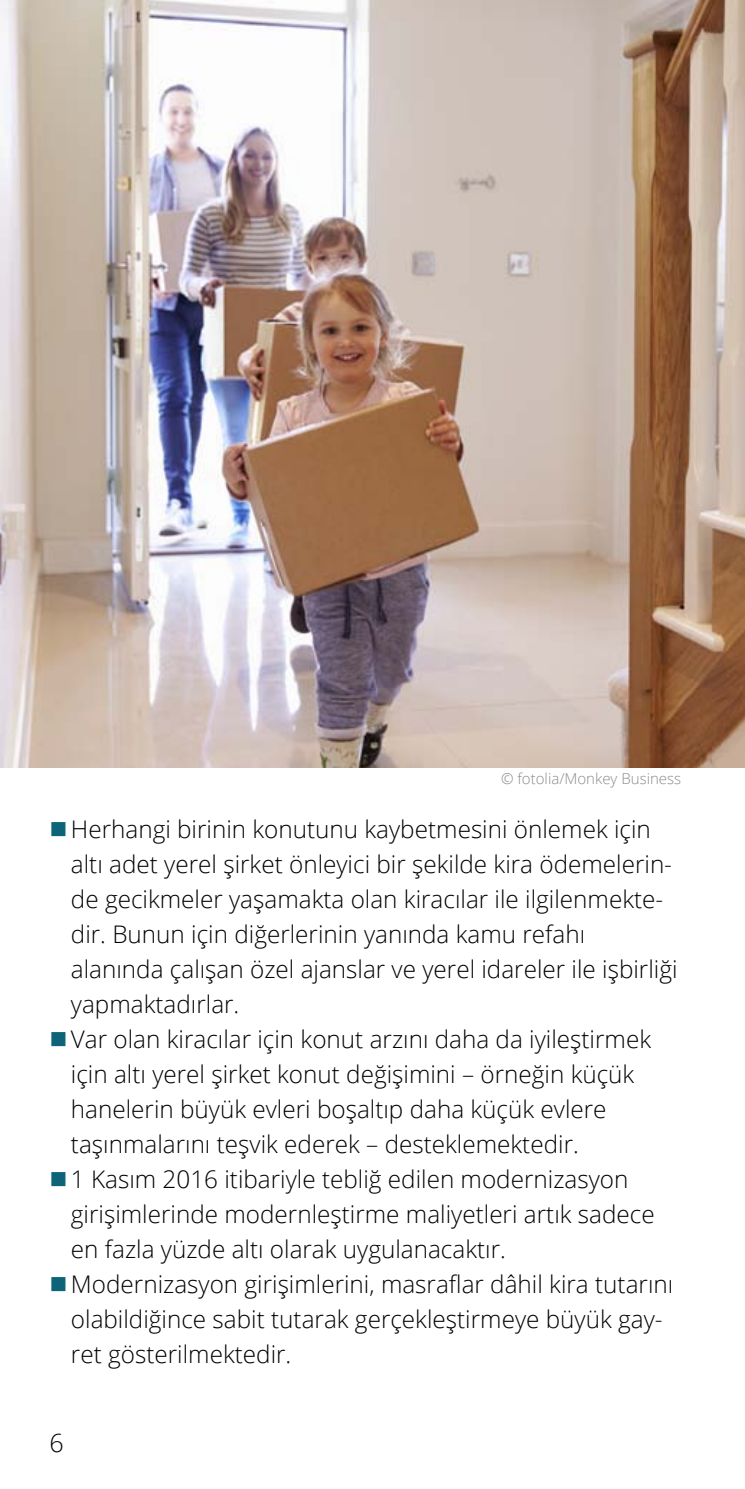
<style>
.page{position:relative;width:745px;height:1489px;background:#fff}
.page>*{position:absolute;margin:0;border:0;box-sizing:border-box;transform-origin:0 0}
.t1{font:300 25px "Open Sans";color:#000}
._02_04_Innen_Aufzähl{font:300 24.25px/35px "Open Sans";color:#000}
.t2{font:300 15px "Open Sans";color:#8b8b8b}
</style>
<div class="page">
<img style="left:0;top:0;width:744px;height:767px">
<p class="t2" style="left:500px;top:768px;width:181px">© fotolia/Monkey Business</p>
<p class="_02_04_Innen_Aufzähl" style="left:71px;top:810px;width:607px">Herhangi birinin konutunu kaybetmesini önlemek için altı adet yerel şirket önleyici bir şekilde kira ödemelerin&shy;de gecikmeler yaşamakta olan kiracılar ile ilgilenmekte&shy;dir. Bunun için diğerlerinin yanında kamu refahı alanında çalışan özel ajanslar ve yerel idareler ile işbirliği yapmaktadırlar.</p>
<p class="_02_04_Innen_Aufzähl" style="left:71px;top:1020px;width:581px">Var olan kiracılar için konut arzını daha da iyileştirmek için altı yerel şirket konut değişimini – örneğin küçük hanelerin büyük evleri boşaltıp daha küçük evlere taşınmalarını teşvik ederek – desteklemektedir.</p>
<p class="_02_04_Innen_Aufzähl" style="left:71px;top:1160px;width:585px">1 Kasım 2016 itibariyle tebliğ edilen modernizasyon girişimlerinde modernleştirme maliyetleri artık sadece en fazla yüzde altı olarak uygulanacaktır.</p>
<p class="_02_04_Innen_Aufzähl" style="left:71px;top:1265px;width:603px">Modernizasyon girişimlerini, masraflar dâhil kira tutarını olabildiğince sabit tutarak gerçekleştirmeye büyük gay&shy;ret gösterilmektedir.</p>
<p class="t1" style="left:50px;top:1425px;width:16px">6</p>
</div>
